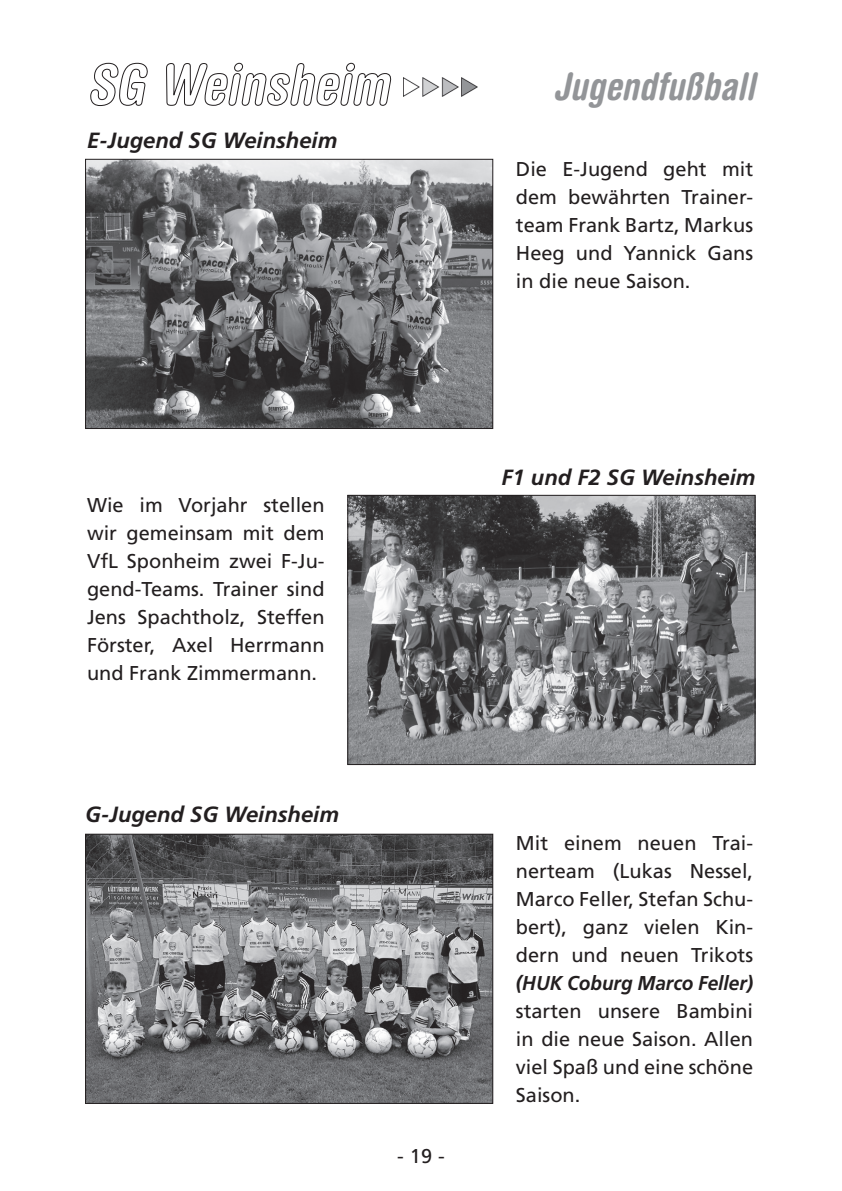
<style>
.page{position:relative;width:842px;height:1191px;background:#fff}
.page>*{position:absolute;margin:0;border:0;box-sizing:border-box;transform-origin:0 0}
.t1{font:italic 700 condensed 38px "Helvetica Rounded";color:#939598}
.t2{font:italic 700 22px "Frutiger";color:#231f20}
.t3{font:20px/28px "Frutiger";color:#231f20;text-align:justify}
.t4{font:italic 700 20px "Frutiger";color:#231f20;scale:.95 1}
</style>
<div class="page">
<svg style="left:90px;top:63px;width:58px;height:43px"></svg>
<svg style="left:166px;top:62px;width:225px;height:44px"></svg>
<img style="left:403px;top:78px;width:75px;height:19px">
<img style="left:87px;top:161px;width:404px;height:266px">
<div style="left:85px;top:159px;width:408px;height:270px;border:1px solid #231f20"></div>
<img style="left:349px;top:497px;width:404px;height:266px">
<div style="left:347px;top:495px;width:408px;height:270px;border:1px solid #231f20"></div>
<img style="left:87px;top:835px;width:404px;height:267px">
<div style="left:85px;top:833px;width:408px;height:271px;border:1px solid #231f20"></div>
<p class="t2" style="left:87px;top:127px;width:252px">E-Jugend SG Weinsheim</p>
<h1 class="t1" style="left:553px;top:63px;width:203px">Jugendfußball</h1>
<p class="t3" style="left:516px;top:154px;width:239px">Die E-Jugend geht mit dem bewährten Trainer&shy;team Frank Bartz, Markus Heeg und Yannick Gans in die neue Saison.</p>
<p class="t3" style="left:87px;top:490px;width:239px">Wie im Vorjahr stellen wir gemeinsam mit dem VfL Sponheim zwei F-Ju&shy;gend-Teams. Trainer sind Jens Spachtholz, Steffen Förster, Axel Herrmann und Frank Zimmermann.</p>
<p class="t2" style="left:85px;top:801px;width:255px">G-Jugend SG Weinsheim</p>
<p class="t2" style="left:502px;top:464px;width:255px">F1 und F2 SG Weinsheim</p>
<p class="t3" style="left:397px;top:1142px;width:49px">- 19 -</p>
<p class="t3" style="left:516px;top:828px;width:239px">Mit einem neuen Trai&shy;nerteam (Lukas Nessel, Marco Feller, Stefan Schu&shy;bert), ganz vielen Kin&shy;dern und neuen Trikots</p>
<p class="t4" style="left:516px;top:971px;width:251px">(HUK Coburg Marco Feller)</p>
<p class="t3" style="left:516px;top:996px;width:239px">starten unsere Bambini in die neue Saison. Allen viel Spaß und eine schöne Saison.</p>
</div>
